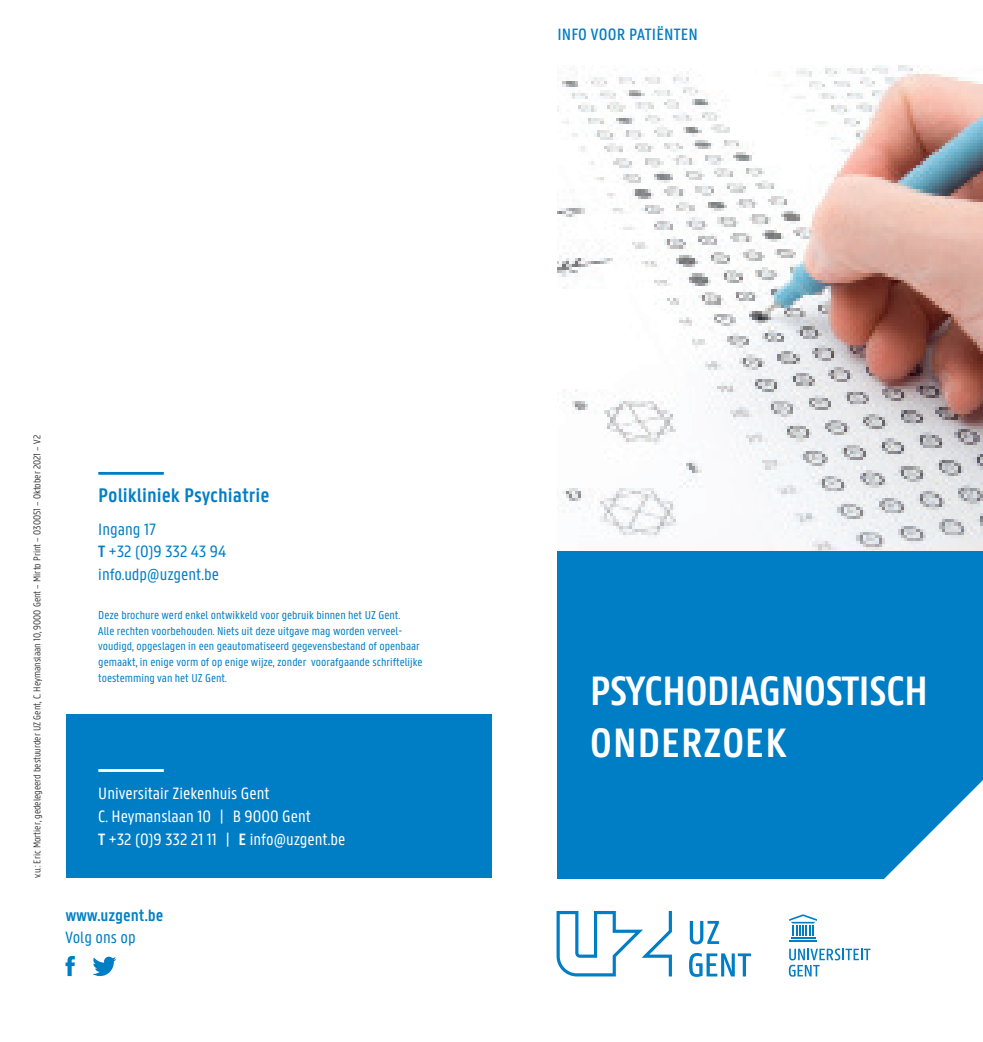
<style>
.page{position:relative;width:983px;height:1042px;background:#fff}
.page>*{position:absolute;margin:0;border:0;box-sizing:border-box;transform-origin:0 0}
.t1{font:600 43.75px/52.5px "U Gent Panno Text";letter-spacing:-.02em;color:#fff}
.t2{font:600 21px "U Gent Panno Text";color:#007ec5}
.t3{font:17.5px/22.8px "U Gent Panno Text";color:#fff}
.t4{font:17.5px/22.8px "U Gent Panno Text";color:#007ec5}
.t5{font:500 17.5px "U Gent Panno Text";letter-spacing:.01em;color:#007ec5}
.t6{font:600 17.5px "U Gent Panno Text";color:#007ec5}
.t7{font:12.25px/15.8px "U Gent Panno Text";color:#007ec5}
.t8{font:300 10.5px "U Gent Panno Text";color:#231f20}
.s1{font-weight:600}
</style>
<div class="page">
<hr style="left:790px;top:937px;width:25px;height:2px;background:#007ec5">
<hr style="left:789px;top:940px;width:27px;height:2px;background:#007ec5">
<svg style="left:789px;top:914px;width:27px;height:21px"></svg>
<svg style="left:788px;top:948px;width:82px;height:28px"></svg>
<svg style="left:556px;top:911px;width:115px;height:65px"></svg>
<svg style="left:689px;top:921px;width:30px;height:23px"></svg>
<svg style="left:689px;top:953px;width:61px;height:24px"></svg>
<img style="left:557px;top:65px;width:425px;height:486px">
<div style="left:557px;top:551px;width:425px;height:327px;background:#007ec5"></div>
<div style="left:65px;top:714px;width:426px;height:164px;background:#007ec5"></div>
<svg style="left:881px;top:781px;width:101px;height:98px"></svg>
<hr style="left:98px;top:769px;width:66px;height:3px;background:#fff">
<svg style="left:65px;top:956px;width:10px;height:20px"></svg>
<svg style="left:92px;top:956px;width:24px;height:20px"></svg>
<hr style="left:98px;top:472px;width:66px;height:3px;background:#007ec5">
<h3 class="t5" style="left:557px;top:24px;width:142px">INFO VOOR PATIËNTEN</h3>
<p class="t8" style="left:31px;top:878px;width:444px;rotate:-90deg">v.u.: Eric Mortier, gedelegeerd bestuurder UZ Gent, C. Heymanslaan 10, 9000 Gent – Mirto Print – 030051 – Oktober 2021 – V2</p>
<h2 class="t2" style="left:98px;top:482px;width:173px">Polikliniek Psychiatrie</h2>
<h3 class="t4" style="left:98px;top:517px;width:129px">Ingang 17<br><span class="s1">T</span> +32 (0)9 332 43 94 info.udp@uzgent.be</h3>
<p class="t7" style="left:98px;top:607px;width:326px">Deze brochure werd enkel ontwikkeld voor gebruik binnen het UZ Gent.<br>Alle rechten voorbehouden. Niets uit deze uitgave mag worden verveel&shy;voudigd, opgeslagen in een geautomatiseerd gegevensbestand of openbaar gemaakt, in enige vorm of op enige wijze, zonder voorafgaande schriftelijke toestemming van het UZ Gent.</p>
<h3 class="t3" style="left:98px;top:782px;width:248px">Universitair Ziekenhuis Gent<br>C. Heymanslaan 10 | B 9000 Gent<br><span class="s1">T</span> +32 (0)9 332 21 11 | <span class="s1">E</span> info@uzgent.be</h3>
<h3 class="t6" style="left:65px;top:904px;width:99px">www.uzgent.be</h3>
<h3 class="t4" style="left:65px;top:926px;width:72px">Volg ons op</h3>
<h1 class="t1" style="left:589px;top:663px;width:340px">PSYCHODIAGNOSTISCH<br>ONDERZOEK</h1>
</div>
